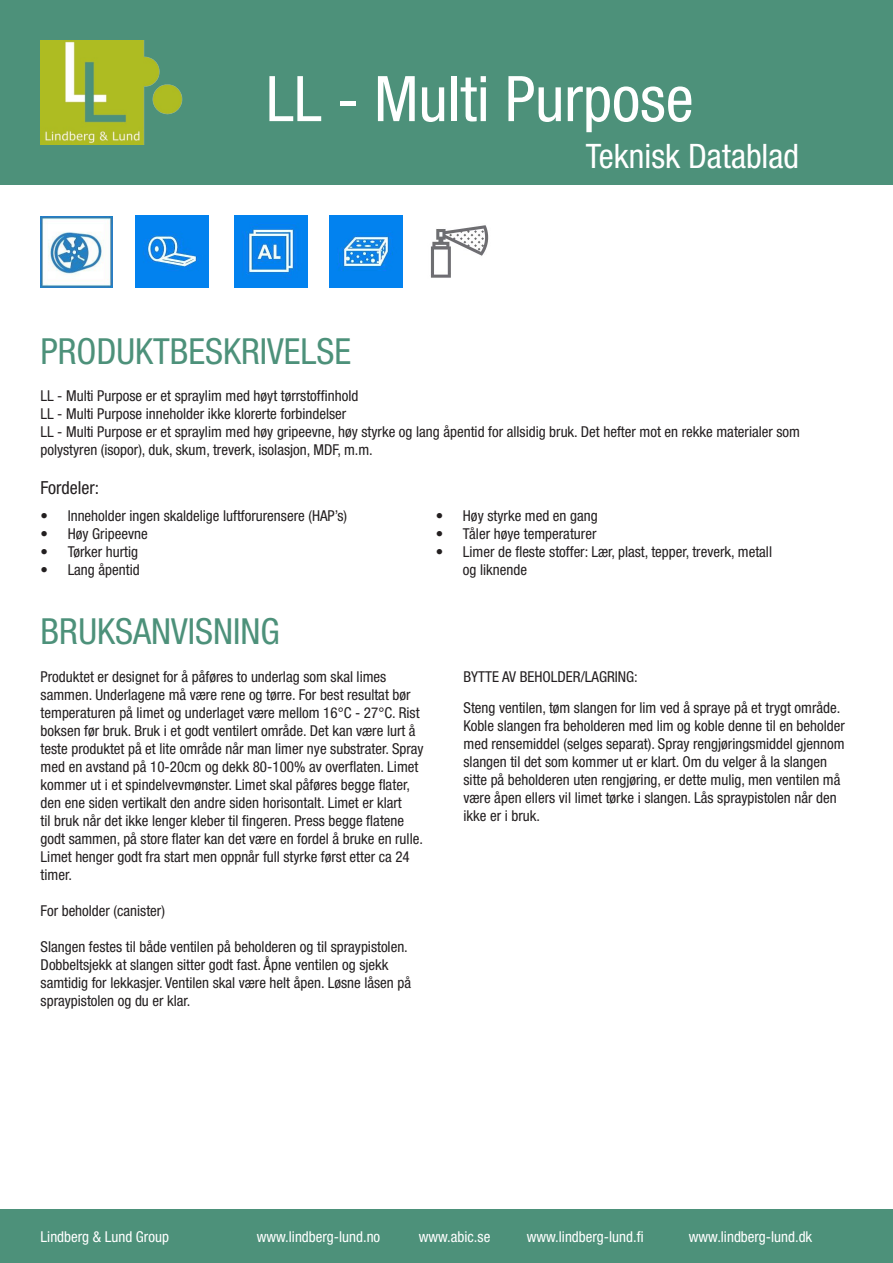
<style>
.page{position:relative;width:893px;height:1263px;background:#fff}
.page>*{position:absolute;margin:0;border:0;box-sizing:border-box;transform-origin:0 0}
.t1{font:condensed 63px "Helvetica Neue LT Std";color:#fff}
.t2{font:condensed 36px "Helvetica Neue LT Std";color:#4d917a}
.t3{font:condensed 33.75px "Helvetica Neue LT Std";color:#fff}
.t4{font:condensed 18px "Helvetica Neue LT Std";color:#231f20}
.t5{font:condensed 15px/18px "Helvetica Neue LT Std";color:#231f20}
.t6{font:condensed 15px "Helvetica Neue LT Std";color:#fff}
</style>
<div class="page">
<img style="left:430px;top:225px;width:59px;height:53px">
<div style="left:0;top:0;width:893px;height:184px;background:#4d917a"></div>
<img style="left:40px;top:40px;width:143px;height:104px">
<div style="left:0;top:1209px;width:893px;height:54px;background:#4d917a"></div>
<img style="left:41px;top:216px;width:72px;height:71px">
<img style="left:136px;top:216px;width:73px;height:72px">
<img style="left:234px;top:216px;width:73px;height:72px">
<img style="left:329px;top:216px;width:73px;height:72px">
<p class="t1" style="left:266px;top:62px;width:429px">LL - Multi Purpose</p>
<p class="t3" style="left:586px;top:137px;width:215px">Teknisk Datablad</p>
<p class="t2" style="left:40px;top:331px;width:312px">PRODUKTBESKRIVELSE</p>
<p class="t5" style="left:40px;top:386px;width:319px">LL - Multi Purpose er et spraylim med høyt tørrstoffinhold</p>
<p class="t5" style="left:40px;top:404px;width:307px">LL - Multi Purpose inneholder ikke klorerte forbindelser</p>
<p class="t5" style="left:40px;top:422px;width:761px">LL - Multi Purpose er et spraylim med høy gripeevne, høy styrke og lang åpentid for allsidig bruk. Det hefter mot en rekke materialer som polystyren (isopor), duk, skum, treverk, isolasjon, MDF, m.m.</p>
<p class="t4" style="left:40px;top:477px;width:60px">Fordeler:</p>
<p class="t5" style="left:41px;top:507px;width:308px">• Inneholder ingen skaldelige luftforurensere (HAP’s)</p>
<p class="t5" style="left:41px;top:525px;width:109px">• Høy Gripeevne</p>
<p class="t5" style="left:41px;top:543px;width:99px">• Tørker hurtig</p>
<p class="t5" style="left:41px;top:561px;width:101px">• Lang åpentid</p>
<p class="t5" style="left:436px;top:507px;width:163px">• Høy styrke med en gang</p>
<p class="t5" style="left:436px;top:525px;width:162px">• Tåler høye temperaturer</p>
<p class="t5" style="left:463px;top:543px;width:311px;text-indent:-27px">• Limer de fleste stoffer: Lær, plast, tepper, treverk, metall og liknende</p>
<p class="t2" style="left:40px;top:611px;width:241px">BRUKSANVISNING</p>
<p class="t5" style="left:41px;top:667px;width:384px">Produktet er designet for å påføres to underlag som skal limes sammen. Underlagene må være rene og tørre. For best resultat bør temperaturen på limet og underlaget være mellom 16°C - 27°C. Rist boksen før bruk. Bruk i et godt ventilert område. Det kan være lurt å teste produktet på et lite område når man limer nye substrater. Spray med en avstand på 10-20cm og dekk 80-100% av overflaten. Limet kommer ut i et spindelvevmønster. Limet skal påføres begge flater, den ene siden vertikalt den andre siden horisontalt. Limet er klart<br>til bruk når det ikke lenger kleber til fingeren. Press begge flatene godt sammen, på store flater kan det være en fordel å bruke en rulle.<br>Limet henger godt fra start men oppnår full styrke først etter ca 24 timer.</p>
<p class="t5" style="left:41px;top:901px;width:126px">For beholder (canister)</p>
<p class="t5" style="left:41px;top:937px;width:372px">Slangen festes til både ventilen på beholderen og til spraypistolen.<br>Dobbeltsjekk at slangen sitter godt fast. Åpne ventilen og sjekk samtidig for lekkasjer. Ventilen skal være helt åpen. Løsne låsen på spraypistolen og du er klar.</p>
<p class="t5" style="left:463px;top:667px;width:176px">BYTTE AV BEHOLDER/LAGRING:</p>
<p class="t5" style="left:463px;top:698px;width:383px">Steng ventilen, tøm slangen for lim ved å spraye på et trygt område.<br>Koble slangen fra beholderen med lim og koble denne til en beholder med rensemiddel (selges separat). Spray rengjøringsmiddel gjennom slangen til det som kommer ut er klart. Om du velger å la slangen sitte på beholderen uten rengjøring, er dette mulig, men ventilen må være åpen ellers vil limet tørke i slangen. Lås spraypistolen når den ikke er i bruk.</p>
<p class="t6" style="left:41px;top:1228px;width:130px">Lindberg &amp; Lund Group</p>
<p class="t6" style="left:257px;top:1228px;width:125px">www.lindberg-lund.no</p>
<p class="t6" style="left:419px;top:1228px;width:73px">www.abic.se</p>
<p class="t6" style="left:527px;top:1228px;width:118px">www.lindberg-lund.fi</p>
<p class="t6" style="left:689px;top:1228px;width:125px">www.lindberg-lund.dk</p>
</div>
